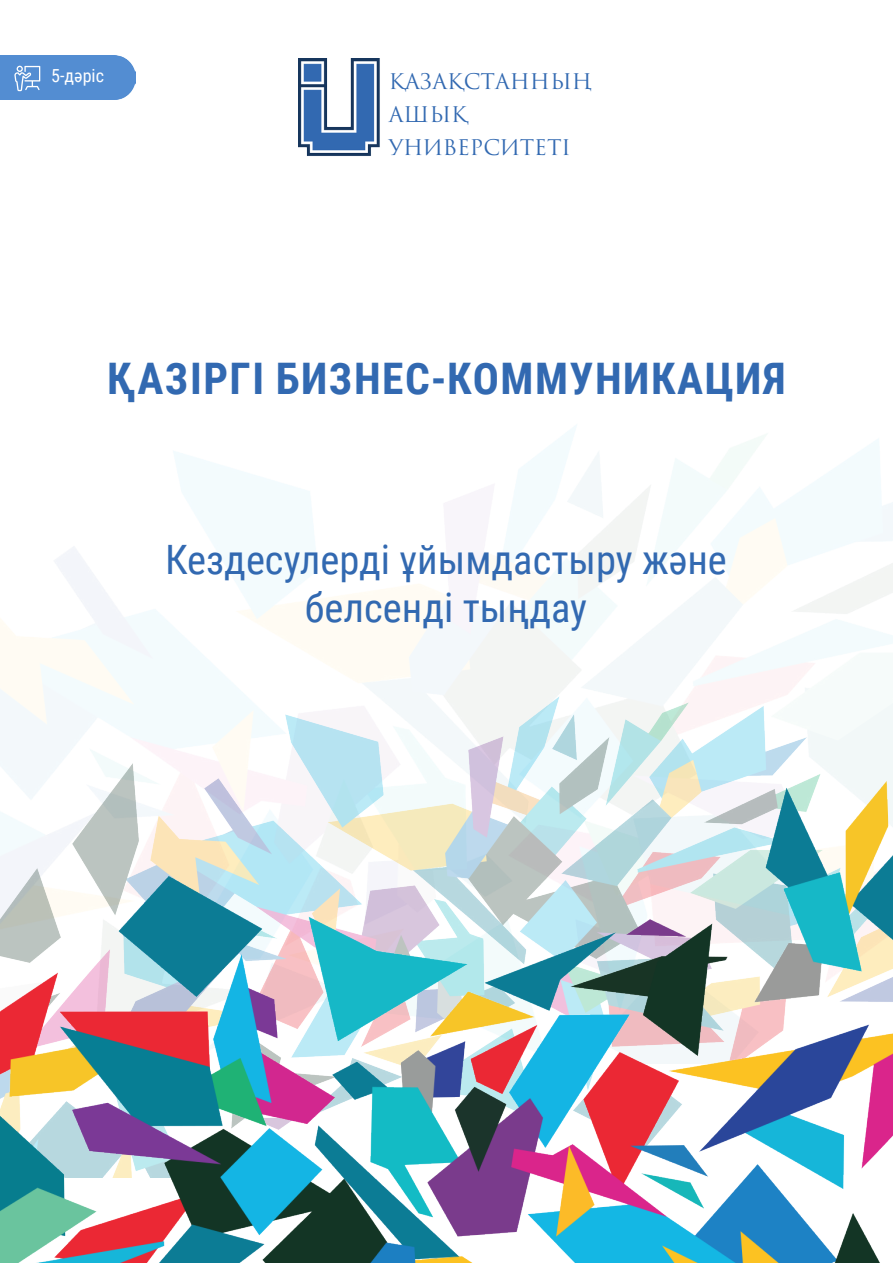
<style>
.page{position:relative;width:893px;height:1263px;background:#fff}
.page>*{position:absolute;margin:0;border:0;box-sizing:border-box;transform-origin:0 0}
.t1{font:700 43.5px "Roboto Condensed";letter-spacing:.035em;color:#3269b1}
.t2{font:40.5px/48.6px "Roboto Condensed";color:#3269b1;text-align:center}
.t3{font:21px "Trajan Pro 3";color:#3269b1}
.t4{font:18px "Roboto Condensed";color:#fff}
</style>
<div class="page">
<img style="left:0;top:425px;width:893px;height:638px">
<img style="left:0;top:696px;width:892px;height:33px">
<img style="left:0;top:729px;width:892px;height:534px">
<div style="left:0;top:55px;width:136px;height:45px;background:#538dd2"></div>
<svg style="left:14px;top:66px;width:26px;height:25px"></svg>
<img style="left:298px;top:58px;width:82px;height:98px">
<p class="t4" style="left:51px;top:63px;width:54px">5-дәріс</p>
<p class="t3" style="left:389px;top:67px;width:205px">ҚАЗАҚСТАННЫҢ</p>
<p class="t3" style="left:389px;top:100px;width:81px">АШЫҚ</p>
<p class="t3" style="left:389px;top:133px;width:184px">УНИВЕРСИТЕТІ</p>
<p class="t1" style="left:107px;top:348px;width:680px">ҚАЗІРГІ БИЗНЕС-КОММУНИКАЦИЯ</p>
<p class="t2" style="left:165px;top:533px;width:563px">Кездесулерді ұйымдастыру және белсенді тыңдау</p>
</div>
